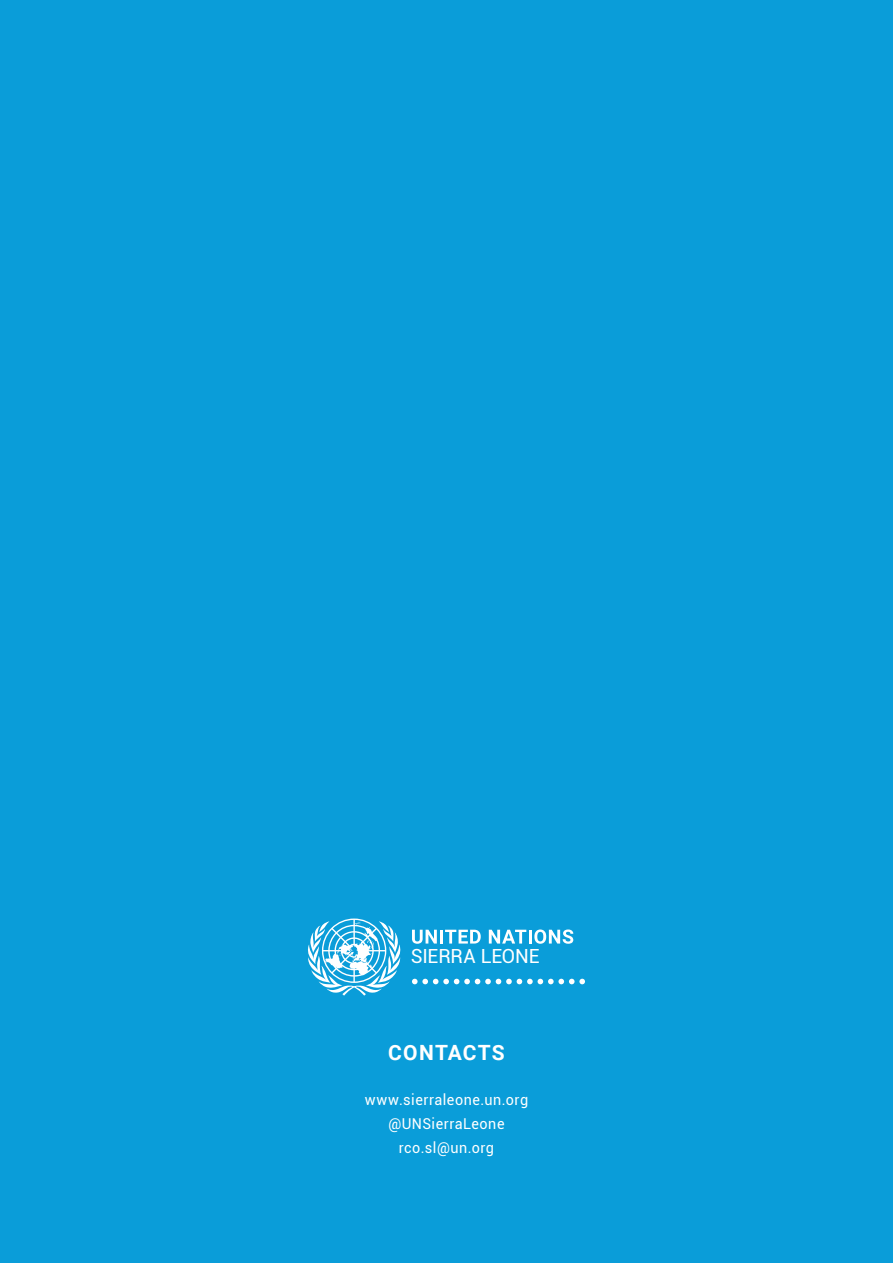
<style>
.page{position:relative;width:893px;height:1263px;background:#0a9dd9}
.page>*{position:absolute;margin:0;border:0;box-sizing:border-box;transform-origin:0 0}
.t1{font:700 21px "Roboto";letter-spacing:.06em;color:#fff}
.t2{font:19.5px "Roboto";color:#fff}
.t3{font:15px/24px "Roboto";letter-spacing:.035em;color:#fff;text-align:center;scale:.96 1}
</style>
<div class="page">
<svg style="left:412px;top:979px;width:173px;height:5px"></svg>
<svg style="left:308px;top:918px;width:93px;height:78px"></svg>
<svg style="left:412px;top:930px;width:69px;height:14px"></svg>
<svg style="left:489px;top:929px;width:84px;height:15px"></svg>
<h2 class="t2" style="left:411px;top:942px;width:12px">sierra</h2>
<h2 class="t2" style="left:481px;top:942px;width:13px">leone</h2>
<h1 class="t1" style="left:388px;top:1038px;width:118px">CONTACTS</h1>
<p class="t3" style="left:365px;top:1087px;width:172px">www.sierraleone.un.org @UNSierraLeone rco.sl@un.org</p>
</div>
